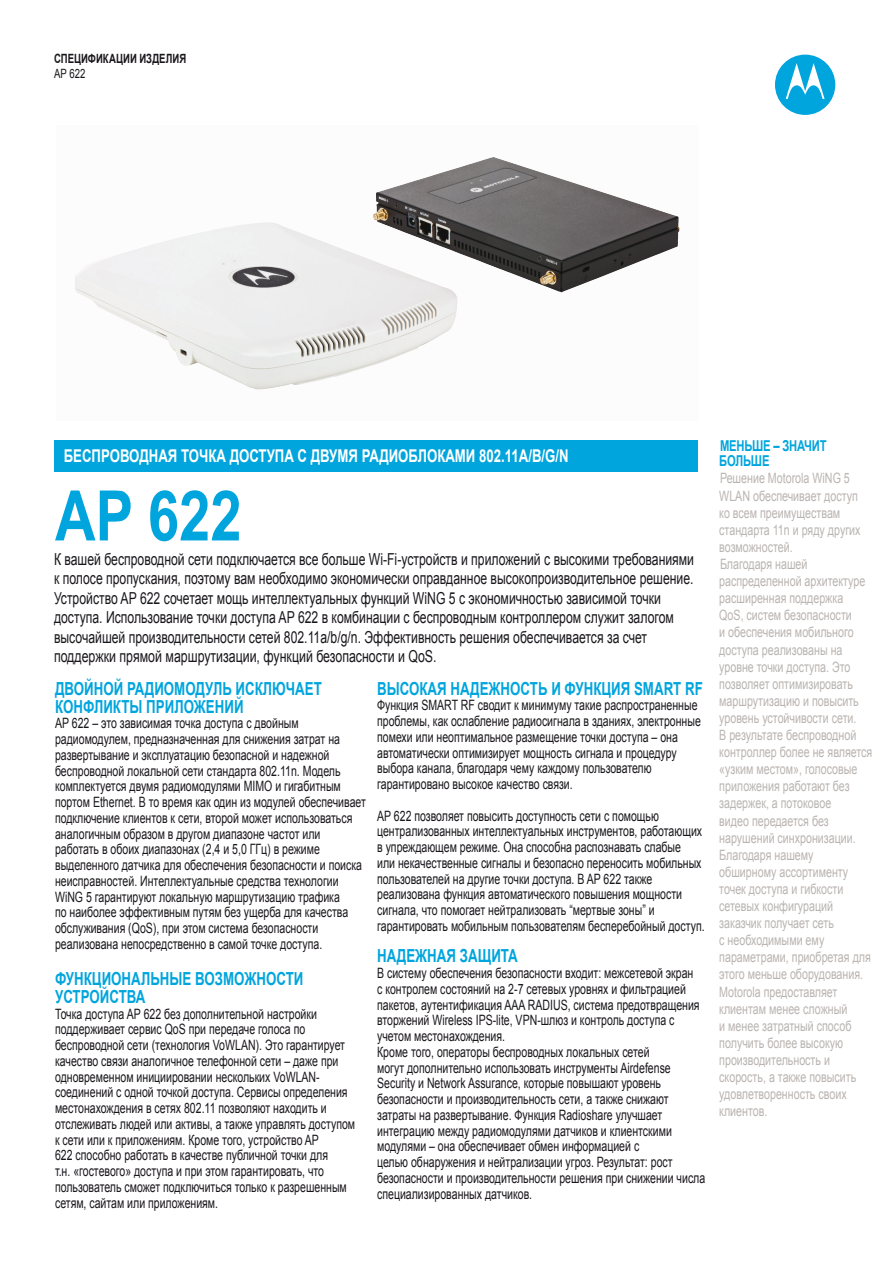
<style>
.page{position:relative;width:893px;height:1263px;background:#fff}
.page>*{position:absolute;margin:0;border:0;box-sizing:border-box;transform-origin:0 0}
.t1{font:700 69.75px "Arial";color:#00a5dd;scale:.81 1}
.t2{font:700 18px/18px "Arial";color:#00a5dd;scale:.74 1}
.t3{font:700 17.7px "Arial";color:#fff;scale:.75 1}
.t4{font:16.5px/19.5px "Arial";color:#1a171c;scale:.74 1}
.t5{font:700 15px/15px "Arial";letter-spacing:-.02em;color:#00a5dd;scale:.75 1}
.t6{font:14.25px/15.8px "Arial";color:#1a171c;scale:.74 1}
.t7{font:14.25px/17.1px "Arial";color:#bab4b1;scale:.75 1}
.t8{font:700 12.75px "Arial";color:#1a171c;scale:.75 1}
.t9{font:12.75px "Arial";color:#1a171c;scale:.75 1}
</style>
<div class="page">
<div style="left:54px;top:440px;width:644px;height:31px;background:#00a5dd"></div>
<div style="left:775px;top:55px;width:60px;height:60px;background:#00a5dd;border-radius:50%"></div>
<svg style="left:786px;top:63px;width:39px;height:36px"></svg>
<img style="left:373px;top:158px;width:307px;height:134px">
<img style="left:75px;top:222px;width:349px;height:167px">
<p class="t8" style="left:54px;top:50px;width:178px">СПЕЦИФИКАЦИИ ИЗДЕЛИЯ</p>
<p class="t9" style="left:54px;top:65px;width:43px">AP 622</p>
<p class="t3" style="left:64px;top:444px;width:675px">БЕСПРОВОДНАЯ ТОЧКА ДОСТУПА С ДВУМЯ РАДИОБЛОКАМИ 802.11A/B/G/N</p>
<h1 class="t1" style="left:55px;top:470px;width:232px">AP 622</h1>
<p class="t4" style="left:54px;top:549px;width:866px">К вашей беспроводной сети подключается все больше Wi-Fi-устройств и приложений с высокими требованиями к полосе пропускания, поэтому вам необходимо экономически оправданное высокопроизводительное решение.<br>Устройство AP 622 сочетает мощь интеллектуальных функций WiNG 5 с экономичностью зависимой точки доступа. Использование точки доступа AP 622 в комбинации с беспроводным контроллером служит залогом высочайшей производительности сетей 802.11a/b/g/n. Эффективность решения обеспечивается за счет поддержки прямой маршрутизации, функций безопасности и QoS.</p>
<p class="t2" style="left:55px;top:680px;width:362px">ДВОЙНОЙ РАДИОМОДУЛЬ ИСКЛЮЧАЕТ<br>КОНФЛИКТЫ ПРИЛОЖЕНИЙ</p>
<p class="t6" style="left:55px;top:716px;width:422px">AP 622 – это зависимая точка доступа с двойным радиомодулем, предназначенная для снижения затрат на развертывание и эксплуатацию безопасной и надежной беспроводной локальной сети стандарта 802.11n. Модель комплектуется двумя радиомодулями MIMO и гигабитным портом Ethernet. В то время как один из модулей обеспечивает подключение клиентов к сети, второй может использоваться аналогичным образом в другом диапазоне частот или работать в обоих диапазонах (2,4 и 5,0 ГГц) в режиме выделенного датчика для обеспечения безопасности и поиска неисправностей. Интеллектуальные средства технологии WiNG 5 гарантируют локальную маршрутизацию трафика<br>по наиболее эффективным путям без ущерба для качества обслуживания (QoS), при этом система безопасности реализована непосредственно в самой точке доступа.</p>
<p class="t2" style="left:55px;top:970px;width:337px">ФУНКЦИОНАЛЬНЫЕ ВОЗМОЖНОСТИ<br>УСТРОЙСТВА</p>
<p class="t6" style="left:55px;top:1006px;width:407px">Точка доступа AP 622 без дополнительной настройки поддерживает сервис QoS при передаче голоса по беспроводной сети (технология VoWLAN). Это гарантирует качество связи аналогичное телефонной сети – даже при одновременном инициировании нескольких VoWLAN&shy;соединений с одной точкой доступа. Сервисы определения местонахождения в сетях 802.11 позволяют находить и отслеживать людей или активы, а также управлять доступом к сети или к приложениям. Кроме того, устройство AP<br>622 способно работать в качестве публичной точки для<br>т.н. «гостевого» доступа и при этом гарантировать, что пользователь сможет подключиться только к разрешенным сетям, сайтам или приложениям.</p>
<p class="t2" style="left:377px;top:680px;width:442px">ВЫСОКАЯ НАДЕЖНОСТЬ И ФУНКЦИЯ SMART RF</p>
<p class="t6" style="left:377px;top:698px;width:439px">Функция SMART RF сводит к минимуму такие распространенные проблемы, как ослабление радиосигнала в зданиях, электронные помехи или неоптимальное размещение точки доступа – она автоматически оптимизирует мощность сигнала и процедуру выбора канала, благодаря чему каждому пользователю гарантировано высокое качество связи.</p>
<p class="t6" style="left:377px;top:808px;width:444px">AP 622 позволяет повысить доступность сети с помощью централизованных интеллектуальных инструментов, работающих в упреждающем режиме. Она способна распознавать слабые<br>или некачественные сигналы и безопасно переносить мобильных пользователей на другие точки доступа. В AP 622 также реализована функция автоматического повышения мощности сигнала, что помогает нейтрализовать “мертвые зоны” и гарантировать мобильным пользователям бесперебойный доступ.</p>
<p class="t2" style="left:377px;top:948px;width:192px">НАДЕЖНАЯ ЗАЩИТА</p>
<p class="t6" style="left:377px;top:965px;width:445px">В систему обеспечения безопасности входит: межсетевой экран<br>с контролем состояний на 2-7 сетевых уровнях и фильтрацией пакетов, аутентификация AAA RADIUS, система предотвращения вторжений Wireless IPS-lite, VPN-шлюз и контроль доступа с учетом местонахождения.<br>Кроме того, операторы беспроводных локальных сетей<br>могут дополнительно использовать инструменты Airdefense Security и Network Assurance, которые повышают уровень безопасности и производительность сети, а также снижают затраты на развертывание. Функция Radioshare улучшает интеграцию между радиомодулями датчиков и клиентскими модулями – она обеспечивает обмен информацией с<br>целью обнаружения и нейтрализации угроз. Результат: рост безопасности и производительности решения при снижении числа специализированных датчиков.</p>
<p class="t5" style="left:719px;top:439px;width:145px">МЕНЬШЕ – ЗНАЧИТ<br>БОЛЬШЕ</p>
<p class="t7" style="left:719px;top:470px;width:206px">Решение Motorola WiNG 5<br>WLAN обеспечивает доступ<br>ко всем преимуществам стандарта 11n и ряду других возможностей.<br>Благодаря нашей распределенной архитектуре расширенная поддержка<br>QoS, систем безопасности<br>и обеспечения мобильного доступа реализованы на уровне точки доступа. Это позволяет оптимизировать маршрутизацию и повысить уровень устойчивости сети.<br>В результате беспроводной контроллер более не является «узким местом», голосовые приложения работают без задержек, а потоковое<br>видео передается без нарушений синхронизации.<br>Благодаря нашему обширному ассортименту точек доступа и гибкости сетевых конфигураций заказчик получает сеть<br>с необходимыми ему параметрами, приобретая для этого меньше оборудования.<br>Motorola предоставляет клиентам менее сложный<br>и менее затратный способ получить более высокую производительность и скорость, а также повысить удовлетворенность своих клиентов.</p>
</div>
